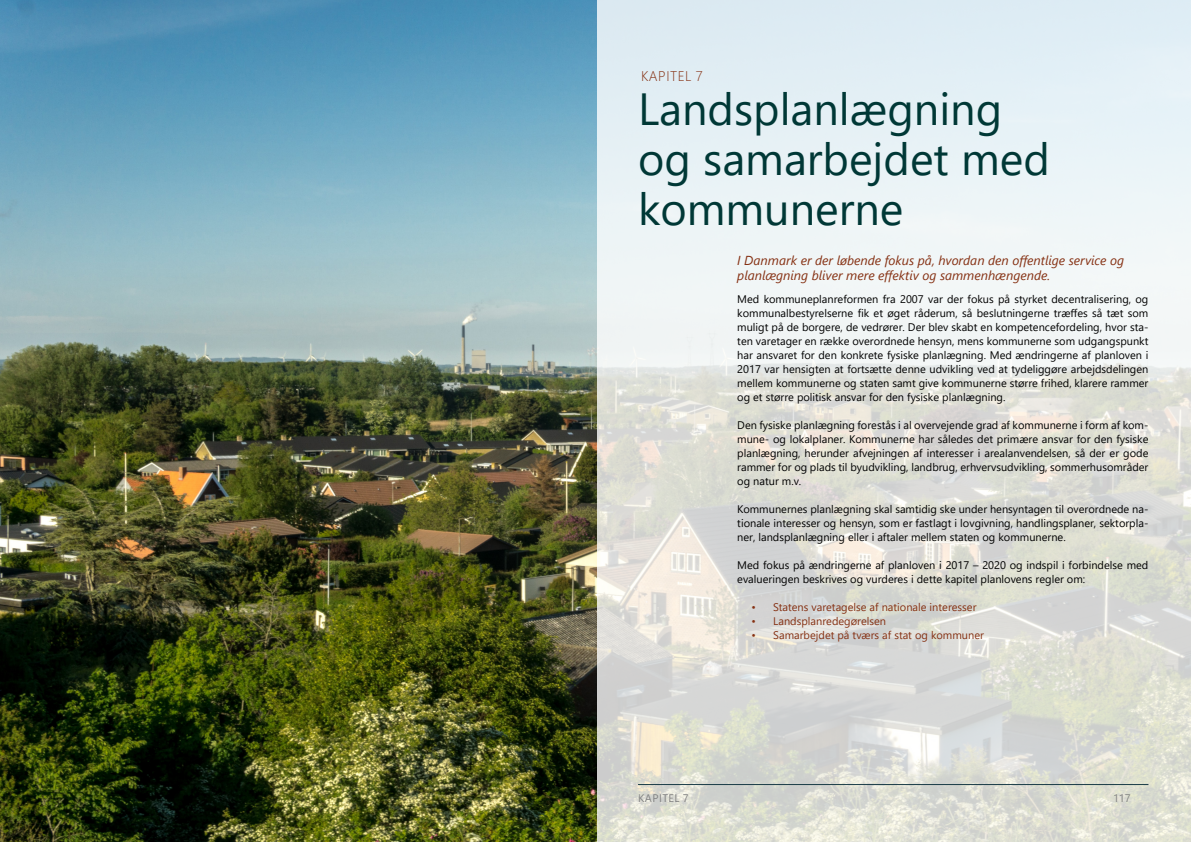
<style>
.page{position:relative;width:1191px;height:842px;background:#fff}
.page>*{position:absolute;margin:0;border:0;box-sizing:border-box;transform-origin:0 0}
.Overskrift_-_Kapitel{font:45px/50px "Segoe UI";color:#003836}
.Kapitel_nr{font:300 14px "Segoe UI";letter-spacing:.035em;color:#853012}
.Manchet{font:italic 13px/15.6px "Segoe UI";color:#853012}
.Brødtekst{font:11px/14px "Segoe UI";color:#000;text-align:justify}
.t1{font:11px "Segoe UI";color:#853012}
.t2{font:11px "Segoe UI";color:#828282}
</style>
<div class="page">
<img style="left:0;top:0;width:597px;height:842px">
<svg style="left:597px;top:0;width:594px;height:842px"></svg>
<hr style="left:638px;top:784px;width:510px;height:1px;background:#1a3c47">
<p class="Kapitel_nr" style="left:641px;top:63px;width:63px">Kapitel 7</p>
<p class="Overskrift_-_Kapitel" style="left:638px;top:80px;width:413px">Landsplanlægning og samarbejdet med kommunerne</p>
<p class="Manchet" style="left:737px;top:250px;width:388px">I Danmark er der løbende fokus på, hvordan den offentlige service og planlægning bliver mere effektiv og sammenhængende.</p>
<p class="Brødtekst" style="left:737px;top:291px;width:413px">Med kommuneplanreformen fra 2007 var der fokus på styrket decentralisering, og kommunalbestyrelserne fik et øget råderum, så beslutningerne træffes så tæt som muligt på de borgere, de vedrører. Der blev skabt en kompetencefordeling, hvor sta&shy;ten varetager en række overordnede hensyn, mens kommunerne som udgangspunkt har ansvaret for den konkrete fysiske planlægning. Med ændringerne af planloven i 2017 var hensigten at fortsætte denne udvikling ved at tydeliggøre arbejdsdelingen mellem kommunerne og staten samt give kommunerne større frihed, klarere rammer og et større politisk ansvar for den fysiske planlægning.</p>
<p class="Brødtekst" style="left:737px;top:417px;width:413px">Den fysiske planlægning forestås i al overvejende grad af kommunerne i form af kom&shy;mune- og lokalplaner. Kommunerne har således det primære ansvar for den fysiske planlægning, herunder afvejningen af interesser i arealanvendelsen, så der er gode rammer for og plads til byudvikling, landbrug, erhvervsudvikling, sommerhusområder og natur m.v.</p>
<p class="Brødtekst" style="left:737px;top:501px;width:413px">Kommunernes planlægning skal samtidig ske under hensyntagen til overordnede na&shy;tionale interesser og hensyn, som er fastlagt i lovgivning, handlingsplaner, sektorpla&shy;ner, landsplanlægning eller i aftaler mellem staten og kommunerne.</p>
<p class="Brødtekst" style="left:737px;top:557px;width:412px">Med fokus på ændringerne af planloven i 2017 – 2020 og indspil i forbindelse med evalueringen beskrives og vurderes i dette kapitel planlovens regler om:</p>
<p class="t1" style="left:751px;top:596px;width:226px">• Statens varetagelse af nationale interesser</p>
<p class="t1" style="left:751px;top:610px;width:136px">• Landsplanredegørelsen</p>
<p class="t1" style="left:751px;top:624px;width:234px">• Samarbejdet på tværs af stat og kommuner</p>
<p class="t2" style="left:638px;top:787px;width:14px">Kapitel</p>
<p class="t2" style="left:683px;top:787px;width:7px">7</p>
<p class="t2" style="left:1113px;top:787px;width:19px">117</p>
</div>
